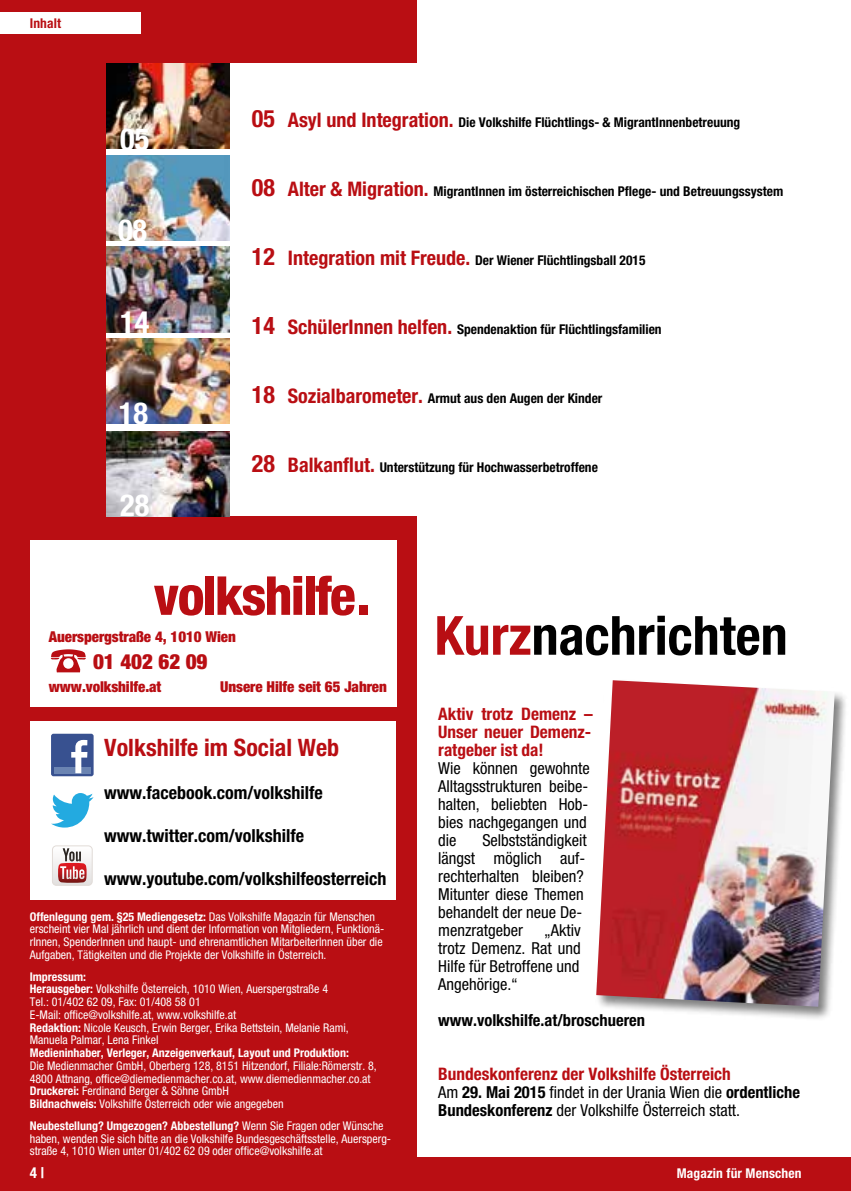
<style>
.page{position:relative;width:851px;height:1191px;background:#fff}
.page>*{position:absolute;margin:0;border:0;box-sizing:border-box;transform-origin:0 0}
.t1{font:700 condensed 54px "Helvetica Neue";color:#000}
.t2{font:700 condensed 30.3px "Helvetica Neue";color:#fff}
.t3{font:700 condensed 24px "Helvetica Neue";color:#b90e13}
.t4{font:900 condensed 21px "Helvetica Neue LT Std";letter-spacing:-.005em;color:#b90e13}
.t5{font:700 condensed 18px "Helvetica Neue";color:#000}
.t6{font:700 condensed 17.25px/18px "Helvetica Neue";color:#b90e13;text-align:justify}
.t7{font:condensed 16.5px/18px "Helvetica Neue";color:#000}
.t8{font:700 condensed 16.5px "Helvetica Neue";color:#000}
.t9{font:900 condensed 15px "Helvetica Neue LT Std";letter-spacing:-.005em;color:#b90e13}
.t10{font:700 condensed 15px "Helvetica Neue";color:#fff}
.t11{font:700 condensed 13.5px "Helvetica Neue";color:#000}
.t12{font:700 condensed 13.5px "Helvetica Neue";letter-spacing:.01em;color:#fff}
.t13{font:700 condensed 13.5px "Helvetica Neue";letter-spacing:.01em;color:#b90e13}
.t14{font:condensed 12px/12.8px "Helvetica Neue";color:#fff}
.t15{font:700 condensed 12px "Helvetica Neue";color:#fff}
.s1{font-size:24px;color:#b90e13}
.s2{font-size:20.1px;color:#b90e13}
.s3{font-weight:700}
.s4{color:#b80e13}
</style>
<div class="page">
<div style="left:0;top:1157px;width:850px;height:34px;background:#b90e13"></div>
<div style="left:0;top:0;width:417px;height:1191px;background:#b90e13"></div>
<div style="left:106px;top:64px;width:664px;height:452px;background:#fff"></div>
<img style="left:106px;top:155px;width:124px;height:85px">
<img style="left:106px;top:247px;width:124px;height:85px">
<div style="left:0;top:13px;width:140px;height:21px;background:#fff"></div>
<img style="left:106px;top:339px;width:124px;height:85px">
<img style="left:106px;top:64px;width:124px;height:85px">
<img style="left:106px;top:432px;width:124px;height:85px">
<div style="left:30px;top:721px;width:365px;height:178px;background:#fff"></div>
<svg style="left:51px;top:733px;width:43px;height:43px"></svg>
<div style="left:54px;top:767px;width:37px;height:6px;background:#6b84b2"></div>
<svg style="left:51px;top:793px;width:43px;height:34px"></svg>
<div style="left:52px;top:845px;width:40px;height:40px;border:1px solid #e1dbd7;border-radius:4px"></div>
<svg style="left:52px;top:846px;width:40px;height:39px"></svg>
<div style="left:30px;top:540px;width:366px;height:167px;background:#fff"></div>
<svg style="left:154px;top:585px;width:49px;height:30px"></svg>
<div style="left:205px;top:576px;width:9px;height:39px;background:#b90e13"></div>
<svg style="left:217px;top:576px;width:85px;height:39px"></svg>
<div style="left:306px;top:576px;width:8px;height:39px;background:#b90e13"></div>
<svg style="left:315px;top:575px;width:53px;height:40px"></svg>
<div style="left:359px;top:605px;width:8px;height:10px;background:#b90e13"></div>
<div style="left:594px;top:678px;width:254px;height:342px;background:#000;opacity:.5"></div>
<img style="left:596px;top:680px;width:238px;height:326px">
<svg style="left:51px;top:733px;width:36px;height:40px"></svg>
<p class="t13" style="left:30px;top:15px;width:33px">Inhalt</p>
<h2 class="t2" style="left:120px;top:120px;width:31px">05</h2>
<h2 class="t2" style="left:118px;top:212px;width:31px">08</h2>
<h2 class="t2" style="left:120px;top:304px;width:31px">14</h2>
<h2 class="t2" style="left:119px;top:395px;width:31px">18</h2>
<h2 class="t2" style="left:120px;top:487px;width:31px">28</h2>
<p class="t11" style="left:252px;top:114px;width:490px"><span class="s1">05</span> <span class="s2">Asyl und Integration.</span> Die Volkshilfe Flüchtlings- &amp; MigrantInnenbetreuung</p>
<p class="t11" style="left:252px;top:183px;width:533px"><span class="s1">08</span> <span class="s2">Alter &amp; Migration.</span> MigrantInnen im österreichischen Pflege- und Betreuungssystem</p>
<p class="t11" style="left:252px;top:252px;width:395px"><span class="s1">12</span> <span class="s2">Integration mit Freude.</span> Der Wiener Flüchtlingsball 2015</p>
<p class="t11" style="left:252px;top:321px;width:411px"><span class="s1">14</span> <span class="s2">SchülerInnen helfen.</span> Spendenaktion für Flüchtlingsfamilien</p>
<p class="t11" style="left:252px;top:390px;width:352px"><span class="s1">18</span> <span class="s2">Sozialbarometer.</span> Armut aus den Augen der Kinder</p>
<p class="t11" style="left:252px;top:459px;width:347px"><span class="s1">28</span> <span class="s2">Balkanflut.</span> Unterstützung für Hochwasserbetroffene</p>
<p class="t9" style="left:49px;top:628px;width:188px">Auerspergstraße 4, 1010 Wien</p>
<h3 class="t4" style="left:93px;top:649px;width:116px">01 402 62 09</h3>
<p class="t9" style="left:49px;top:677px;width:114px">www.volkshilfe.at</p>
<p class="t9" style="left:220px;top:677px;width:168px">Unsere Hilfe seit 65 Jahren</p>
<h3 class="t3" style="left:104px;top:732px;width:236px">Volkshilfe im Social Web</h3>
<h3 class="t5" style="left:104px;top:781px;width:220px">www.facebook.com/volkshilfe</h3>
<h3 class="t5" style="left:104px;top:825px;width:201px">www.twitter.com/volkshilfe</h3>
<h3 class="t5" style="left:104px;top:868px;width:284px">www.youtube.com/volkshilfeosterreich</h3>
<p class="t14" style="left:30px;top:910px;width:356px"><span class="s3">Offenlegung gem. §25 Mediengesetz:</span> Das Volkshilfe Magazin für Menschen erscheint vier Mal jährlich und dient der Information von Mitgliedern, Funktionä&shy;rInnen, SpenderInnen und haupt- und ehrenamtlichen MitarbeiterInnen über die Aufgaben, Tätigkeiten und die Projekte der Volkshilfe in Österreich.</p>
<p class="t14" style="left:30px;top:970px;width:320px"><span class="s3">Impressum:<br>Herausgeber:</span> Volkshilfe Österreich, 1010 Wien, Auerspergstraße 4<br>Tel.: 01/402 62 09, Fax: 01/408 58 01<br>E-Mail: office@volkshilfe.at, www.volkshilfe.at<br><span class="s3">Redaktion:</span> Nicole Keusch, Erwin Berger, Erika Bettstein, Melanie Rami, Manuela Palmar, Lena Finkel</p>
<p class="t15" style="left:30px;top:1045px;width:320px">Medieninhaber, Verleger, Anzeigenverkauf, Layout und Produktion:</p>
<p class="t14" style="left:30px;top:1059px;width:348px">Die Medienmacher GmbH, Oberberg 128, 8151 Hitzendorf, Filiale:Römerstr. 8, 4800 Attnang, office@diemedienmacher.co.at, www.diemedienmacher.co.at <span class="s3">Druckerei:</span> Ferdinand Berger &amp; Söhne GmbH<br><span class="s3">Bildnachweis:</span> Volkshilfe Österreich oder wie angegeben</p>
<p class="t14" style="left:30px;top:1119px;width:363px"><span class="s3">Neubestellung? Umgezogen? Abbestellung?</span> Wenn Sie Fragen oder Wünsche haben, wenden Sie sich bitte an die Volkshilfe Bundesgeschäftsstelle, Auersperg&shy;straße 4, 1010 Wien unter 01/402 62 09 oder office@volkshilfe.at</p>
<h1 class="t1" style="left:434px;top:603px;width:354px"><span class="s4">Kurz</span>nachrichten</h1>
<h3 class="t6" style="left:438px;top:705px;width:156px">Aktiv trotz Demenz – Unser neuer Demenz&shy;ratgeber ist da!</h3>
<h3 class="t7" style="left:438px;top:759px;width:153px">Wie können gewohnte<br>Alltagsstrukturen beibe&shy;halten, beliebten Hob&shy;bies nachgegangen und die</h3>
<h3 class="t7" style="left:438px;top:831px;width:150px;text-indent:44px">Selbstständigkeit längst möglich auf&shy;rechterhalten bleiben?<br>Mitunter diese Themen behandelt der neue De&shy;menzratgeber</h3>
<h3 class="t7" style="left:438px;top:921px;width:144px;text-align:justify;text-indent:106px">„Aktiv trotz Demenz. Rat und Hilfe für Betroffene und Angehörige.“</h3>
<h3 class="t8" style="left:438px;top:1010px;width:208px">www.volkshilfe.at/broschueren</h3>
<h3 class="t6" style="left:438px;top:1065px;width:294px">Bundeskonferenz der Volkshilfe Österreich</h3>
<h3 class="t7" style="left:438px;top:1083px;width:363px">Am <span class="s3">29. Mai 2015</span> findet in der Urania Wien die <span class="s3">ordentliche<br>Bundeskonferenz</span> der Volkshilfe Österreich statt.</h3>
<p class="t10" style="left:30px;top:1163px;width:16px">4 |</p>
<p class="t12" style="left:30px;top:1165px;width:14px">4 |</p>
<p class="t12" style="left:676px;top:1165px;width:126px">Magazin für Menschen</p>
</div>
